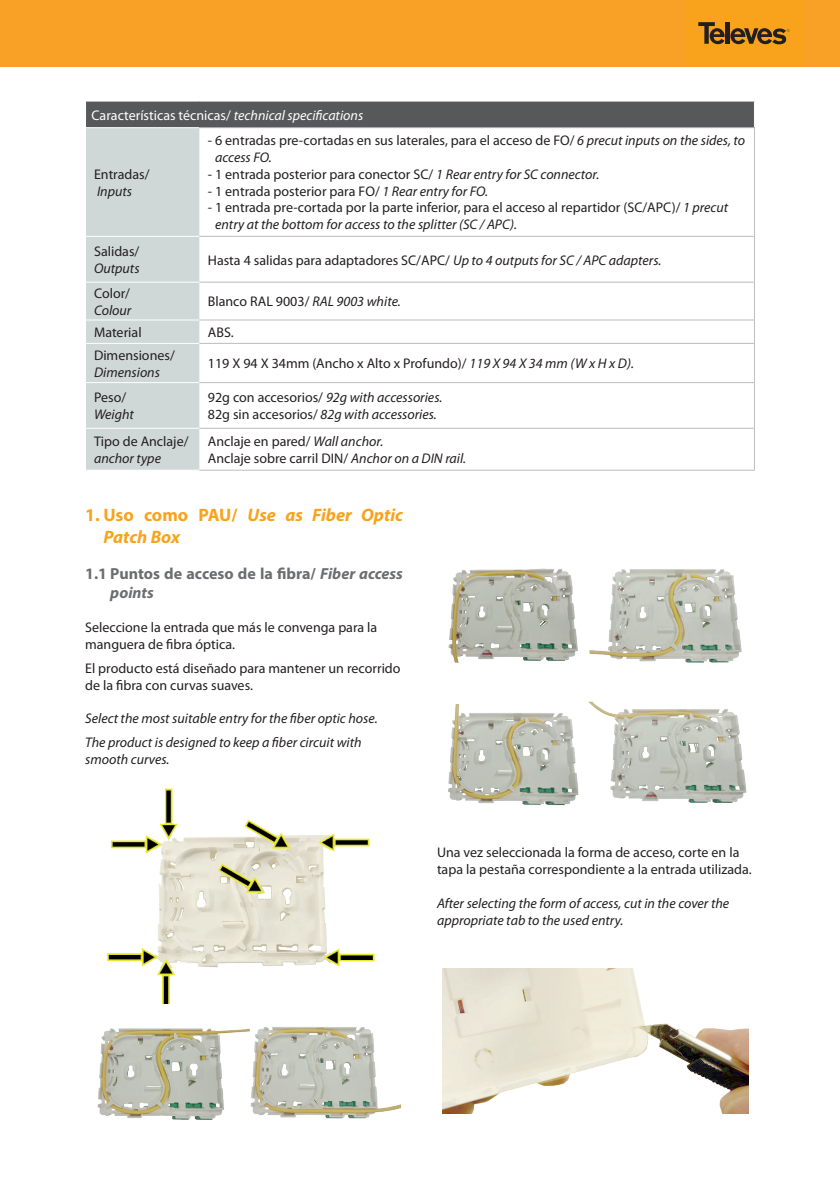
<style>
.page{position:relative;width:840px;height:1191px;background:#fff}
.page>*{position:absolute;margin:0;border:0;box-sizing:border-box;transform-origin:0 0}
.t1{font:italic 700 18px/21.6px "Myriad Pro";color:#f9a21c}
.t2{font:700 16px/19.2px "Myriad Pro";color:#6c6d70}
.t3{font:14px/16.8px "Myriad Pro";color:#231f20}
.t4{font:italic 14px/16.8px "Myriad Pro";color:#231f20}
.t5{font:14px "Myriad Pro";color:#fff}
.s1{font-style:italic}
.s2{font-style:normal}
</style>
<div class="page">
<div style="left:85px;top:101px;width:669px;height:27px;background:#57585a"></div>
<hr style="left:753px;top:128px;width:1px;height:108px;background:#bcbdc0">
<hr style="left:753px;top:237px;width:1px;height:45px;background:#bcbdc0">
<hr style="left:753px;top:282px;width:1px;height:37px;background:#bcbdc0">
<hr style="left:199px;top:236px;width:555px;height:1px;background:#bcbdc0">
<hr style="left:199px;top:282px;width:555px;height:1px;background:#bcbdc0">
<hr style="left:199px;top:319px;width:555px;height:1px;background:#bcbdc0">
<hr style="left:753px;top:344px;width:1px;height:38px;background:#bcbdc0">
<hr style="left:753px;top:383px;width:1px;height:45px;background:#bcbdc0">
<hr style="left:753px;top:429px;width:1px;height:41px;background:#bcbdc0">
<hr style="left:199px;top:343px;width:555px;height:1px;background:#bcbdc0">
<hr style="left:199px;top:382px;width:555px;height:1px;background:#bcbdc0">
<hr style="left:199px;top:428px;width:555px;height:1px;background:#bcbdc0">
<hr style="left:199px;top:470px;width:555px;height:1px;background:#bcbdc0">
<svg style="left:85px;top:101px;width:114px;height:369px;background:#c9cfcf"></svg>
<hr style="left:199px;top:101px;width:555px;height:1px;background:#fff">
<hr style="left:85px;top:127px;width:114px;height:1px;background:#fff">
<hr style="left:199px;top:127px;width:555px;height:1px;background:#bcbdc0">
<div style="left:0;top:0;width:839px;height:67px;background:#f9a127"></div>
<div style="left:686px;top:0;width:118px;height:66px;background:#f9a21c"></div>
<svg style="left:698px;top:22px;width:91px;height:22px"></svg>
<img style="left:107px;top:788px;width:268px;height:214px">
<img style="left:97px;top:1002px;width:303px;height:118px">
<img style="left:448px;top:568px;width:299px;height:238px">
<img style="left:443px;top:968px;width:305px;height:145px">
<p class="t5" style="left:92px;top:106px;width:273px">Características técnicas/ <span class="s1">technical specifications</span></p>
<p class="t3" style="left:94px;top:165px;width:57px">Entradas/</p>
<p class="t4" style="left:97px;top:182px;width:37px">Inputs</p>
<p class="t3" style="left:94px;top:243px;width:47px">Salidas/</p>
<p class="t4" style="left:94px;top:259px;width:47px">Outputs</p>
<p class="t3" style="left:94px;top:285px;width:38px">Color/</p>
<p class="t4" style="left:94px;top:301px;width:39px">Colour</p>
<p class="t3" style="left:215px;top:132px;width:531px;text-indent:-7px">- 6 entradas pre-cortadas en sus laterales, para el acceso de FO/ <span class="s1">6 precut inputs on the sides, to access FO.</span></p>
<p class="t3" style="left:208px;top:165px;width:393px">- 1 entrada posterior para conector SC/ <span class="s1">1 Rear entry for SC connector.</span></p>
<p class="t3" style="left:208px;top:182px;width:282px">- 1 entrada posterior para FO/ <span class="s1">1 Rear entry for FO.</span></p>
<p class="t3" style="left:215px;top:199px;width:514px;text-indent:-7px">- 1 entrada pre-cortada por la parte inferior, para el acceso al repartidor (SC/APC)/ <span class="s1">1 precut entry at the bottom for access to the splitter (SC / APC).</span></p>
<p class="t3" style="left:208px;top:251px;width:455px">Hasta 4 salidas para adaptadores SC/APC/ <span class="s1">Up to 4 outputs for SC / APC adapters.</span></p>
<p class="t3" style="left:208px;top:293px;width:194px">Blanco RAL 9003/ <span class="s1">RAL 9003 white.</span></p>
<p class="t3" style="left:94px;top:324px;width:49px">Material</p>
<p class="t3" style="left:208px;top:324px;width:27px">ABS.</p>
<p class="t3" style="left:94px;top:346px;width:82px">Dimensiones/</p>
<p class="t4" style="left:94px;top:363px;width:67px">Dimensions</p>
<p class="t3" style="left:208px;top:355px;width:427px">119 X 94 X 34mm (Ancho x Alto x Profundo)/ <span class="s1">119 X 94 X 34 mm (W x H x D).</span></p>
<p class="t3" style="left:94px;top:389px;width:34px">Peso/</p>
<p class="t4" style="left:94px;top:406px;width:41px">Weight</p>
<p class="t3" style="left:94px;top:433px;width:96px">Tipo de Anclaje/</p>
<p class="t4" style="left:94px;top:449px;width:68px">anchor type</p>
<p class="t4" style="left:208px;top:389px;width:236px"><span class="s2">92g con accesorios/</span> 92g with accessories.<br><span class="s2">82g sin accesorios/</span> 82g with accessories.</p>
<p class="t3" style="left:208px;top:433px;width:259px">Anclaje en pared/ <span class="s1">Wall anchor.<br></span>Anclaje sobre carril DIN/ <span class="s1">Anchor on a DIN rail.</span></p>
<p class="t1" style="left:103px;top:503px;width:301px;text-indent:-18px"><span class="s2">1. Uso como PAU/</span> Use as Fiber Optic<br>Patch Box</p>
<p class="t2" style="left:110px;top:563px;width:294px;text-indent:-25px">1.1 Puntos de acceso de la fibra/ <span class="s1">Fiber access points</span></p>
<p class="t3" style="left:85px;top:618px;width:293px">Seleccione la entrada que más le convenga para la manguera de fibra óptica.</p>
<p class="t3" style="left:85px;top:659px;width:317px">El producto está diseñado para mantener un recorrido de la fibra con curvas suaves.</p>
<p class="t4" style="left:85px;top:706px;width:294px;line-height:24px">Select the most suitable entry for the fiber optic hose.<br>The product is designed to keep a fiber circuit with</p>
<p class="t4" style="left:85px;top:750px;width:86px">smooth curves.</p>
<p class="t3" style="left:437px;top:844px;width:316px">Una vez seleccionada la forma de acceso, corte en la tapa la pestaña correspondiente a la entrada utilizada.</p>
<p class="t4" style="left:437px;top:894px;width:293px">After selecting the form of access, cut in the cover the appropriate tab to the used entry.</p>
</div>
